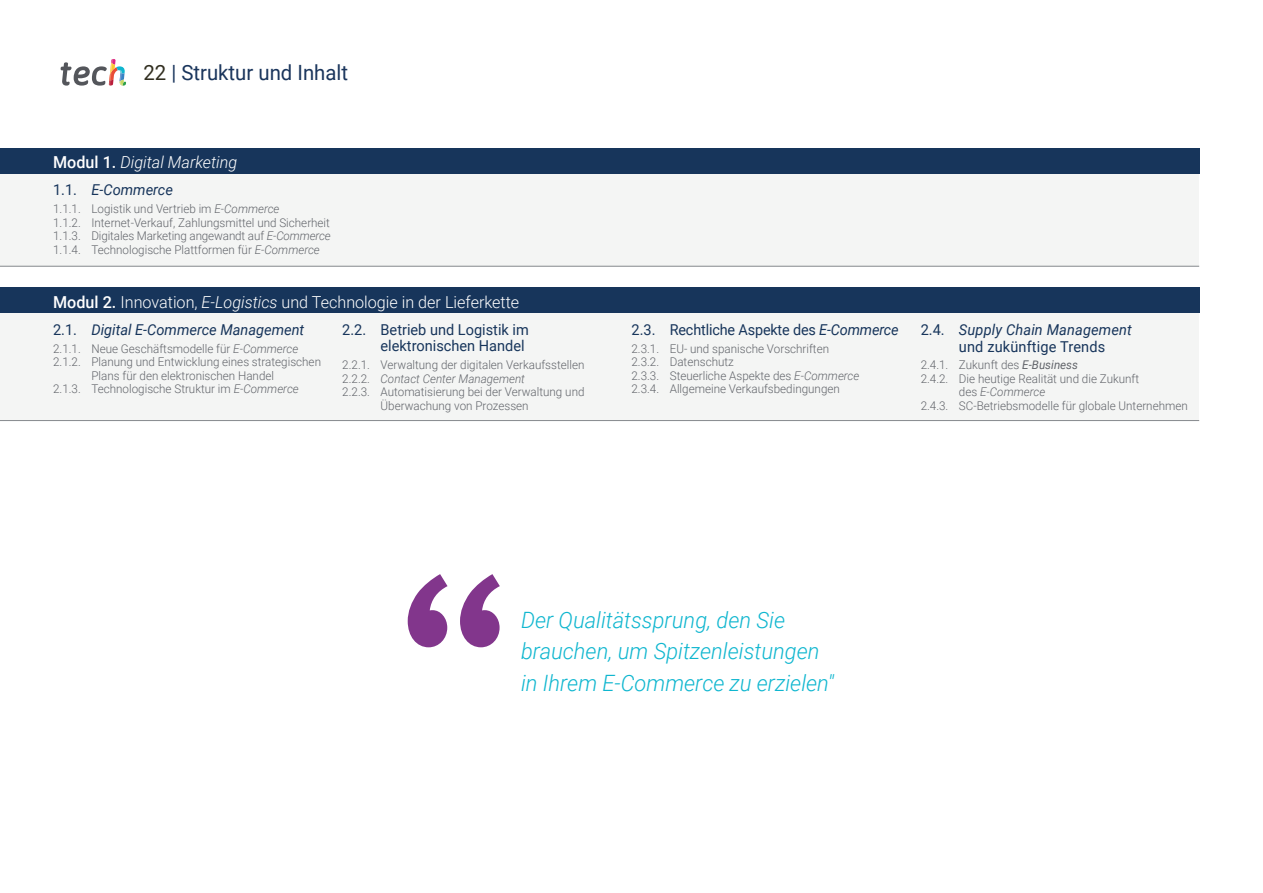
<style>
.page{position:relative;width:1263px;height:893px;background:#fff}
.page>*{position:absolute;margin:0;border:0;box-sizing:border-box;transform-origin:0 0}
.t1{font:italic 300 22.5px/31.5px "Roboto";color:#0fb6cf}
.t2{font:21px "Roboto";color:#1a355c}
.t3{font:300 16.5px "Roboto";color:#fff}
.t4{font:italic 300 16.5px "Roboto";color:#fff}
.t5{font:15px/16.5px "Roboto";color:#17355b;text-align:right}
.t6{font:italic 15px "Roboto";color:#17355b}
.t7{font:300 12px/13.5px "Roboto";color:#61646a}
.t8{font:italic 300 12px "Roboto";color:#61646a}
.s1{color:#312e20}
.s2{font-weight:500;font-style:normal}
.s3{font-style:normal}
.s4{font-style:italic}
.s5{font-weight:500}
.s6{font-weight:400;font-style:italic}
</style>
<div class="page">
<svg style="left:61px;top:59px;width:65px;height:27px"></svg>
<svg style="left:408px;top:574px;width:92px;height:73px"></svg>
<div style="left:0;top:173px;width:1199px;height:93px;background:#f4f5f4"></div>
<div style="left:0;top:313px;width:1199px;height:107px;background:#f4f5f4"></div>
<div style="left:0;top:148px;width:1199px;height:25px;background:#17355b"></div>
<div style="left:0;top:288px;width:1199px;height:25px;background:#17355b"></div>
<hr style="left:0;top:266px;width:1199px;height:1px;background:#878a8e">
<hr style="left:0;top:420px;width:1199px;height:1px;background:#878a8e">
<h2 class="t2" style="left:144px;top:57px;width:206px"><span class="s1">22</span> | Struktur und Inhalt</h2>
<h3 class="t4" style="left:53px;top:150px;width:186px"><span class="s2">Modul 1.</span> Digital Marketing</h3>
<p class="t6" style="left:53px;top:179px;width:121px"><span class="s3">1.1.</span> E-Commerce</p>
<p class="t7" style="left:53px;top:202px;width:279px">1.1.1. Logistik und Vertrieb im <span class="s4">E-Commerce<br></span>1.1.2. Internet-Verkauf, Zahlungsmittel und Sicherheit 1.1.3. Digitales Marketing angewandt auf <span class="s4">E-Commerce </span>1.1.4. Technologische Plattformen für <span class="s4">E-Commerce</span></p>
<h3 class="t3" style="left:53px;top:290px;width:468px"><span class="s5">Modul 2.</span> Innovation, <span class="s4">E-Logistics</span> und Technologie in der Lieferkette</h3>
<p class="t6" style="left:53px;top:319px;width:253px"><span class="s3">2.1.</span> Digital E-Commerce Management</p>
<p class="t7" style="left:53px;top:341px;width:247px">2.1.1. Neue Geschäftsmodelle für <span class="s4">E-Commerce</span></p>
<p class="t7" style="left:53px;top:355px;width:269px">2.1.2. Planung und Entwicklung eines strategischen</p>
<p class="t7" style="left:91px;top:368px;width:184px">Plans für den elektronischen Handel</p>
<p class="t7" style="left:53px;top:382px;width:247px">2.1.3. Technologische Struktur im <span class="s4">E-Commerce</span></p>
<p class="t5" style="left:342px;top:321px;width:188px">2.2. Betrieb und Logistik im elektronischen Handel</p>
<p class="t7" style="left:342px;top:358px;width:244px">2.2.1. Verwaltung der digitalen Verkaufsstellen</p>
<p class="t8" style="left:342px;top:370px;width:184px"><span class="s3">2.2.2.</span> Contact Center Management</p>
<p class="t7" style="left:342px;top:385px;width:244px">2.2.3. Automatisierung bei der Verwaltung und</p>
<p class="t7" style="left:381px;top:398px;width:150px">Überwachung von Prozessen</p>
<p class="t5" style="left:631px;top:321px;width:269px">2.3. Rechtliche Aspekte des <span class="s4">E-Commerce</span></p>
<p class="t7" style="left:631px;top:341px;width:229px">2.3.1. EU- und spanische Vorschriften 2.3.2. Datenschutz<br>2.3.3. Steuerliche Aspekte des <span class="s4">E-Commerce </span>2.3.4. Allgemeine Verkaufsbedingungen</p>
<p class="t5" style="left:959px;top:321px;width:174px;text-align:left;text-indent:-38px">2.4. <span class="s4">Supply Chain Management </span>und zukünftige Trends</p>
<p class="t7" style="left:921px;top:358px;width:159px">2.4.1. Zukunft des <span class="s6">E-Business</span></p>
<p class="t7" style="left:921px;top:371px;width:220px">2.4.2. Die heutige Realität und die Zukunft</p>
<p class="t8" style="left:959px;top:384px;width:88px"><span class="s3">des</span> E-Commerce</p>
<p class="t7" style="left:921px;top:398px;width:269px">2.4.3. SC-Betriebsmodelle für globale Unternehmen</p>
<h1 class="t1" style="left:521px;top:603px;width:314px">Der Qualitätssprung, den Sie brauchen, um Spitzenleistungen in Ihrem E-Commerce zu erzielen"</h1>
</div>
